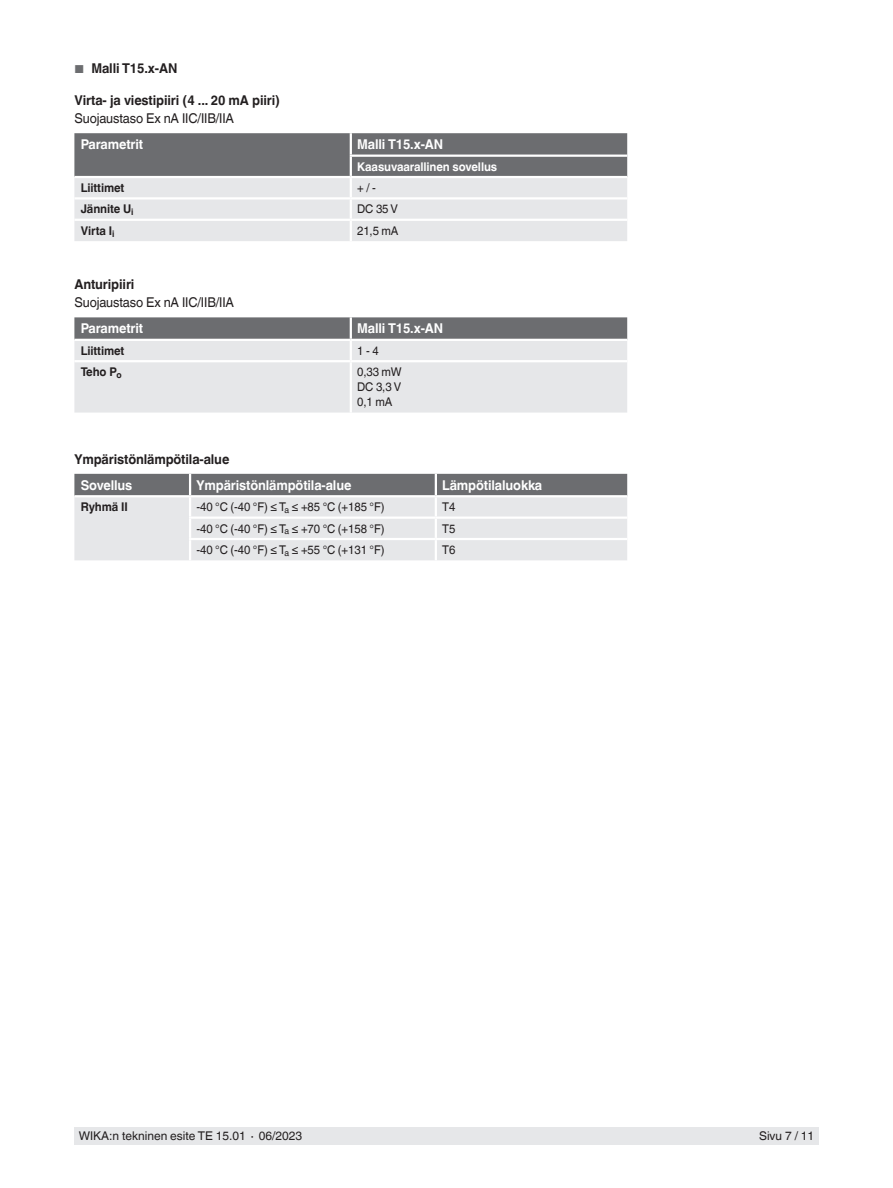
<style>
.page{position:relative;width:893px;height:1188px;background:#fff}
.page>*{position:absolute;margin:0;border:0;box-sizing:border-box;transform-origin:0 0}
.t1{font:700 13.5px "Helvetica World";letter-spacing:-.01em;color:#fff;scale:.95 1}
.t2{font:700 13.5px "Helvetica World";letter-spacing:-.01em;color:#231f20;scale:.95 1}
.t3{font:13.5px "Helvetica World";letter-spacing:-.01em;color:#231f20;scale:.95 1}
.t4{font:12px/15px "Helvetica World";letter-spacing:-.01em;color:#231f20;text-align:justify;scale:.95 1}
.t5{font:700 12px "Helvetica World";letter-spacing:-.01em;color:#231f20;scale:.95 1}
.t6{font:12px "Helvetica World";letter-spacing:-.01em;color:#231f20}
.t7{font:700 12px "Helvetica World";letter-spacing:-.01em;color:#fff;scale:.95 1}
.s1{font-weight:400;font-size:11.55px;color:#6c6d70}
</style>
<div class="page">
<div style="left:74px;top:1128px;width:745px;height:17px;background:#e6e7e9"></div>
<svg style="left:74px;top:133px;width:553px;height:108px;background:#b7b8bb"></svg>
<hr style="left:74px;top:219px;width:277px;height:2px;background:#fff">
<hr style="left:351px;top:219px;width:276px;height:2px;background:#fff">
<hr style="left:350px;top:221px;width:2px;height:20px;background:#fff">
<svg style="left:74px;top:317px;width:553px;height:96px;background:#cbccce"></svg>
<hr style="left:74px;top:360px;width:277px;height:2px;background:#fff">
<hr style="left:351px;top:360px;width:276px;height:2px;background:#fff">
<hr style="left:350px;top:362px;width:2px;height:51px;background:#fff">
<svg style="left:74px;top:474px;width:553px;height:86px;background:#c9cacc"></svg>
<hr style="left:189px;top:538px;width:247px;height:2px;background:#fff">
<hr style="left:436px;top:538px;width:191px;height:2px;background:#fff">
<hr style="left:435px;top:540px;width:2px;height:20px;background:#fff">
<p class="t2" style="left:74px;top:61px;width:110px"><span class="s1">■</span> Malli T15.x-AN</p>
<p class="t2" style="left:74px;top:92px;width:218px">Virta- ja viestipiiri (4 ... 20 mA piiri)</p>
<p class="t3" style="left:74px;top:110px;width:170px">Suojaustaso Ex nA IIC/IIB/IIA</p>
<p class="t1" style="left:81px;top:137px;width:67px">Parametrit</p>
<p class="t1" style="left:357px;top:137px;width:92px">Malli T15.x-AN</p>
<p class="t7" style="left:357px;top:159px;width:149px">Kaasuvaarallinen sovellus</p>
<p class="t5" style="left:81px;top:181px;width:47px">Liittimet</p>
<p class="t4" style="left:357px;top:180px;width:21px">+ / -</p>
<p class="t5" style="left:81px;top:202px;width:57px">Jännite U<sub>i</sub></p>
<p class="t4" style="left:357px;top:202px;width:45px">DC 35 V</p>
<p class="t5" style="left:81px;top:224px;width:37px">Virta I<sub>i</sub></p>
<p class="t4" style="left:357px;top:223px;width:45px">21,5 mA</p>
<p class="t2" style="left:74px;top:277px;width:65px">Anturipiiri</p>
<p class="t3" style="left:74px;top:295px;width:170px">Suojaustaso Ex nA IIC/IIB/IIA</p>
<p class="t1" style="left:81px;top:321px;width:67px">Parametrit</p>
<p class="t1" style="left:357px;top:321px;width:92px">Malli T15.x-AN</p>
<p class="t5" style="left:81px;top:344px;width:47px">Liittimet</p>
<p class="t4" style="left:357px;top:343px;width:24px">1 - 4</p>
<p class="t5" style="left:81px;top:365px;width:44px">Teho P<sub>o</sub></p>
<p class="t4" style="left:357px;top:365px;width:48px">0,33 mW DC 3,3 V 0,1 mA</p>
<p class="t2" style="left:74px;top:451px;width:165px">Ympäristönlämpötila-alue</p>
<p class="t1" style="left:81px;top:477px;width:56px">Sovellus</p>
<p class="t1" style="left:196px;top:477px;width:165px">Ympäristönlämpötila-alue</p>
<p class="t1" style="left:442px;top:477px;width:107px">Lämpötilaluokka</p>
<p class="t5" style="left:81px;top:500px;width:51px">Ryhmä II</p>
<p class="t4" style="left:196px;top:500px;width:199px">-40 °C (-40 °F) ≤ T<sub>a</sub> ≤ +85 °C (+185 °F)</p>
<p class="t4" style="left:442px;top:500px;width:15px">T4</p>
<p class="t4" style="left:196px;top:521px;width:199px">-40 °C (-40 °F) ≤ T<sub>a</sub> ≤ +70 °C (+158 °F)</p>
<p class="t4" style="left:442px;top:521px;width:15px">T5</p>
<p class="t4" style="left:196px;top:542px;width:199px">-40 °C (-40 °F) ≤ T<sub>a</sub> ≤ +55 °C (+131 °F)</p>
<p class="t4" style="left:442px;top:542px;width:15px">T6</p>
<p class="t6" style="left:79px;top:1129px;width:225px">WIKA:n tekninen esite TE 15.01 ∙ 06/2023</p>
<p class="t6" style="left:759px;top:1129px;width:57px">Sivu 7 / 11</p>
</div>
